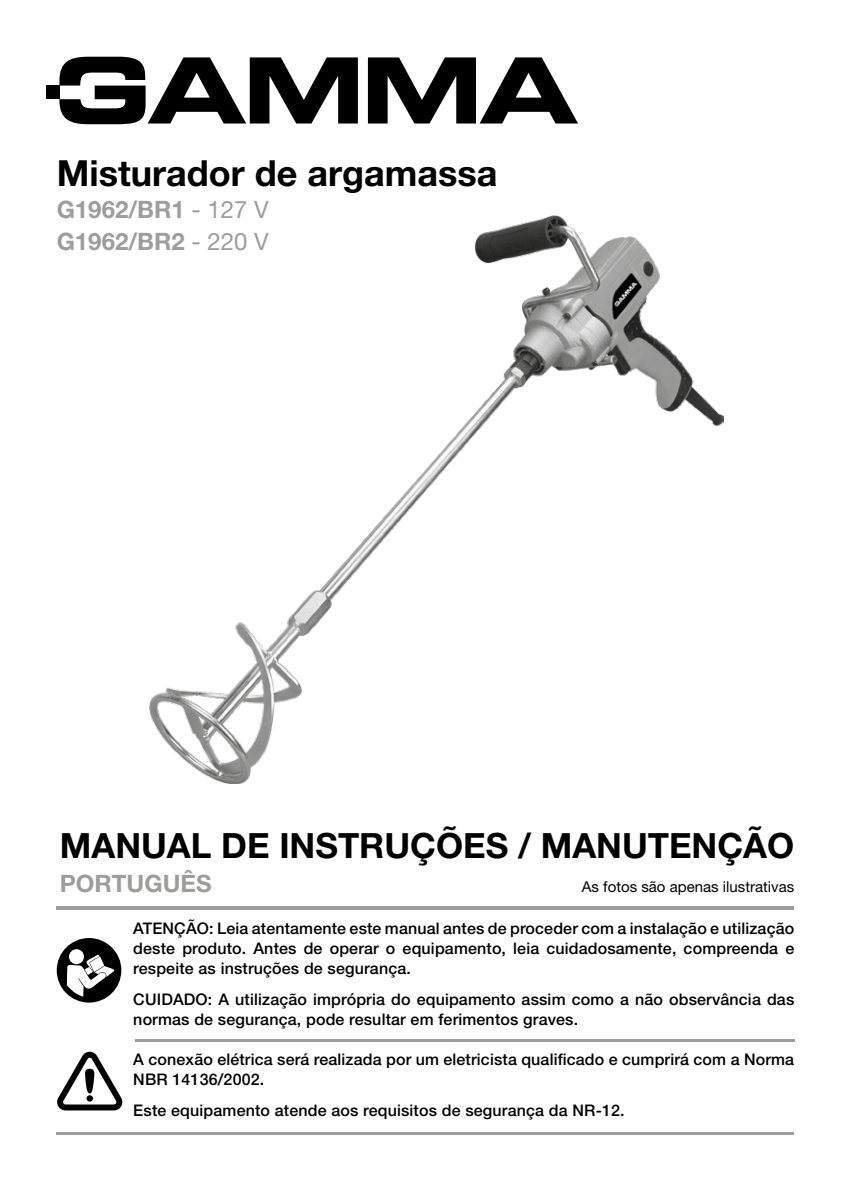
<style>
.page{position:relative;width:851px;height:1191px;background:#fff}
.page>*{position:absolute;margin:0;border:0;box-sizing:border-box;transform-origin:0 0}
.t1{font:700 36px "Helvetica Neue LT Pro";color:#000}
.t2{font:700 34.8px "Helvetica Neue LT Pro";color:#000}
.t3{font:700 24px/32px "Helvetica Neue LT Pro";color:#9d9d9c}
.t4{font:500 16px/20px "Helvetica Neue LT Pro";letter-spacing:.01em;color:#000}
.t5{font:15px "Helvetica Neue LT Pro";color:#000}
.s1{font-weight:400}
</style>
<div class="page">
<svg style="left:368px;top:57px;width:210px;height:66px"></svg>
<svg style="left:59px;top:57px;width:299px;height:67px"></svg>
<div style="left:46px;top:86px;width:13px;height:13px;background:#000"></div>
<hr style="left:57px;top:1132px;width:737px;height:2px;background:#9d9d9c">
<hr style="left:57px;top:906px;width:737px;height:3px;background:#9d9d9c">
<hr style="left:135px;top:1039px;width:659px;height:2px;background:#9d9d9c">
<div style="left:57px;top:938px;width:64px;height:64px;background:#000;border-radius:50%"></div>
<div style="left:69px;top:949px;width:15px;height:15px;background:#fff;border-radius:50%"></div>
<svg style="left:67px;top:954px;width:49px;height:42px"></svg>
<svg style="left:57px;top:1051px;width:66px;height:59px"></svg>
<img style="left:149px;top:215px;width:574px;height:568px">
<h1 class="t1" style="left:57px;top:151px;width:442px">Misturador de argamassa</h1>
<h3 class="t3" style="left:57px;top:193px;width:214px">G1962/BR1 <span class="s1">- 127 V<br></span>G1962/BR2 <span class="s1">- 220 V</span></h3>
<h2 class="t2" style="left:60px;top:823px;width:735px">MANUAL DE INSTRUÇÕES / MANUTENÇÃO</h2>
<h3 class="t3" style="left:60px;top:866px;width:153px">PORTUGUÊS</h3>
<p class="t5" style="left:581px;top:877px;width:214px">As fotos são apenas ilustrativas</p>
<p class="t4" style="left:133px;top:917px;width:662px;text-align:justify">ATENÇÃO: Leia atentamente este manual antes de proceder com a instalação e utilização deste produto. Antes de operar o equipamento, leia cuidadosamente, compreenda e respeite as instruções de segurança.</p>
<p class="t4" style="left:133px;top:989px;width:662px">CUIDADO: A utilização imprópria do equipamento assim como a não observância das normas de segurança, pode resultar em ferimentos graves.</p>
<p class="t4" style="left:133px;top:1049px;width:662px">A conexão elétrica será realizada por um eletricista qualificado e cumprirá com a Norma<br>NBR 14136/2002.</p>
<p class="t4" style="left:133px;top:1100px;width:492px">Este equipamento atende aos requisitos de segurança da NR-12.</p>
</div>
